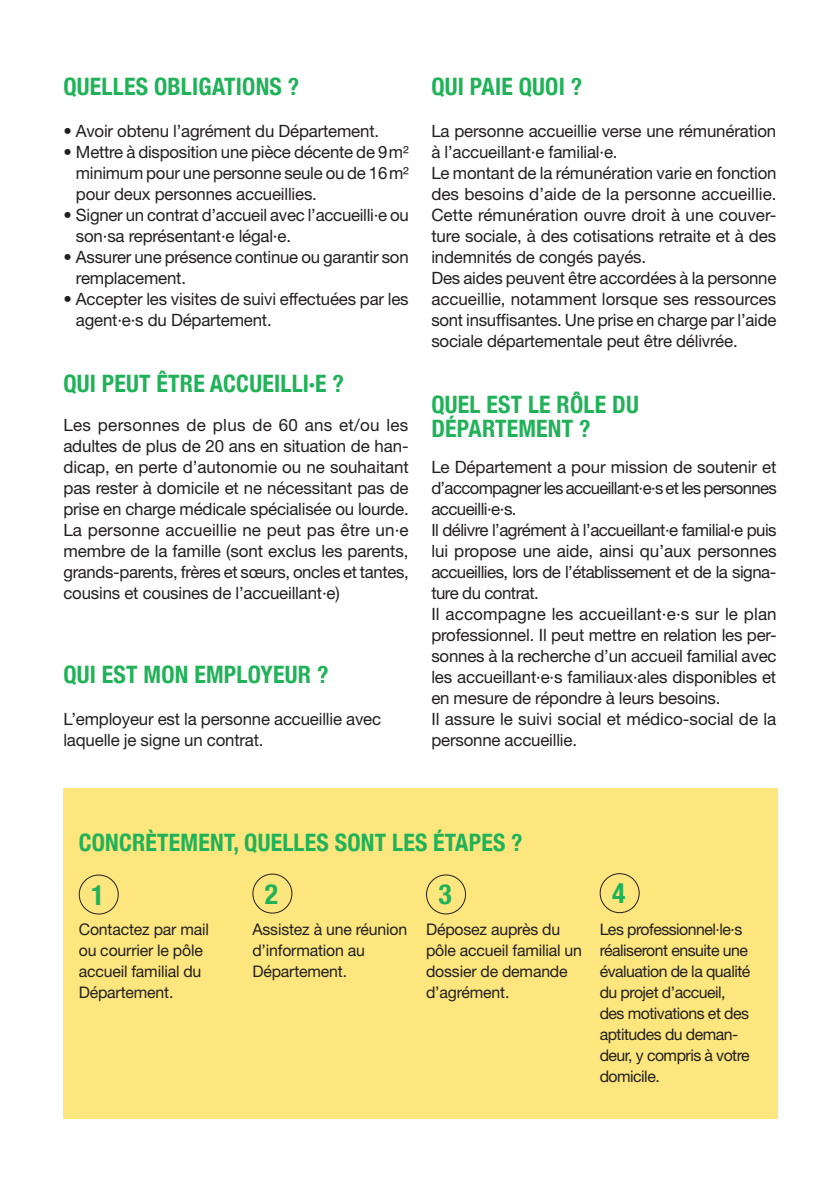
<style>
.page{position:relative;width:840px;height:1191px;background:#fff}
.page>*{position:absolute;margin:0;border:0;box-sizing:border-box;transform-origin:0 0}
.t1{font:700 condensed 28px "Helvetica Neue";color:#21b259}
.t2{font:700 condensed 24px/24px "Helvetica Neue";letter-spacing:.01em;color:#21b259}
.t3{font:17px/21px "Helvetica Neue LT Pro";letter-spacing:-.01em;color:#231f20}
.t4{font:16px/21px "Helvetica Neue LT Pro";letter-spacing:-.01em;color:#231f20}
.t5{font:16px/21px "Helvetica Neue LT Pro";letter-spacing:-.03em;color:#231f20}
</style>
<div class="page">
<div style="left:63px;top:788px;width:714px;height:330px;background:#fce67d"></div>
<div style="left:79px;top:874px;width:40px;height:40px;border:1px solid #231f20;border-radius:50%"></div>
<div style="left:252px;top:873px;width:40px;height:40px;border:1px solid #231f20;border-radius:50%"></div>
<div style="left:426px;top:874px;width:40px;height:40px;border:1px solid #231f20;border-radius:50%"></div>
<div style="left:599px;top:873px;width:40px;height:40px;border:1px solid #231f20;border-radius:50%"></div>
<h2 class="t2" style="left:63px;top:73px;width:237px">QUELLES OBLIGATIONS ?</h2>
<p class="t3" style="left:63px;top:120px;width:317px">• Avoir obtenu l’agrément du Département.</p>
<p class="t3" style="left:76px;top:141px;width:334px;text-align:justify;text-indent:-12px">• Mettre à disposition une pièce décente de 9m² minimum pour une personne seule ou de 16m² pour deux personnes accueillies.</p>
<p class="t3" style="left:76px;top:204px;width:334px;text-indent:-12px">• Signer un contrat d’accueil avec l’accueilli·e ou son·sa représentant·e légal·e.</p>
<p class="t3" style="left:76px;top:246px;width:334px;text-indent:-12px">• Assurer une présence continue ou garantir son remplacement.</p>
<p class="t3" style="left:76px;top:288px;width:334px;text-indent:-12px">• Accepter les visites de suivi effectuées par les agent·e·s du Département.</p>
<h2 class="t2" style="left:63px;top:370px;width:282px">QUI PEUT ÊTRE ACCUEILLI·E ?</h2>
<p class="t3" style="left:63px;top:414px;width:347px;text-align:justify">Les personnes de plus de 60 ans et/ou les adultes de plus de 20 ans en situation de han&shy;dicap, en perte d’autonomie ou ne souhaitant pas rester à domicile et ne nécessitant pas de prise en charge médicale spécialisée ou lourde.<br>La personne accueillie ne peut pas être un·e membre de la famille (sont exclus les parents, grands-parents, frères et sœurs, oncles et tantes, cousins et cousines de l’accueillant·e)</p>
<h2 class="t2" style="left:63px;top:661px;width:266px">QUI EST MON EMPLOYEUR ?</h2>
<p class="t3" style="left:63px;top:708px;width:319px">L’employeur est la personne accueillie avec laquelle je signe un contrat.</p>
<h2 class="t2" style="left:431px;top:73px;width:152px">QUI PAIE QUOI ?</h2>
<p class="t3" style="left:431px;top:120px;width:346px">La personne accueillie verse une rémunération à l’accueillant·e familial·e.<br>Le montant de la rémunération varie en fonction des besoins d’aide de la personne accueillie.<br>Cette rémunération ouvre droit à une couver&shy;ture sociale, à des cotisations retraite et à des indemnités de congés payés.<br>Des aides peuvent être accordées à la personne accueillie, notamment lorsque ses ressources sont insuffisantes. Une prise en charge par l’aide sociale départementale peut être délivrée.</p>
<h2 class="t2" style="left:431px;top:391px;width:209px">QUEL EST LE RÔLE DU<br>DÉPARTEMENT ?</h2>
<p class="t3" style="left:431px;top:456px;width:347px">Le Département a pour mission de soutenir et d’accompagner les accueillant·e·s et les personnes accueilli·e·s.<br>Il délivre l’agrément à l’accueillant·e familial·e puis lui propose une aide, ainsi qu’aux personnes accueillies, lors de l’établissement et de la signa&shy;ture du contrat.<br>Il accompagne les accueillant·e·s sur le plan professionnel. Il peut mettre en relation les per&shy;sonnes à la recherche d’un accueil familial avec les accueillant·e·s familiaux·ales disponibles et en mesure de répondre à leurs besoins.<br>Il assure le suivi social et médico-social de la personne accueillie.</p>
<h2 class="t2" style="left:79px;top:829px;width:445px">CONCRÈTEMENT, QUELLES SONT LES ÉTAPES ?</h2>
<h1 class="t1" style="left:91px;top:871px;width:15px">1</h1>
<p class="t4" style="left:79px;top:918px;width:132px">Contactez par mail ou courrier le pôle accueil familial du<br>Département.</p>
<h1 class="t1" style="left:264px;top:870px;width:15px">2</h1>
<p class="t4" style="left:252px;top:918px;width:156px">Assistez à une réunion d’information au<br>Département.</p>
<h1 class="t1" style="left:438px;top:871px;width:15px">3</h1>
<p class="t4" style="left:426px;top:918px;width:157px">Déposez auprès du pôle accueil familial un dossier de demande d’agrément.</p>
<h1 class="t1" style="left:611px;top:870px;width:15px">4</h1>
<p class="t5" style="left:599px;top:918px;width:152px">Les professionnel·le·s réaliseront ensuite une évaluation de la qualité du projet d’accueil, des motivations et des aptitudes du deman&shy;deur, y compris à votre domicile.</p>
</div>
